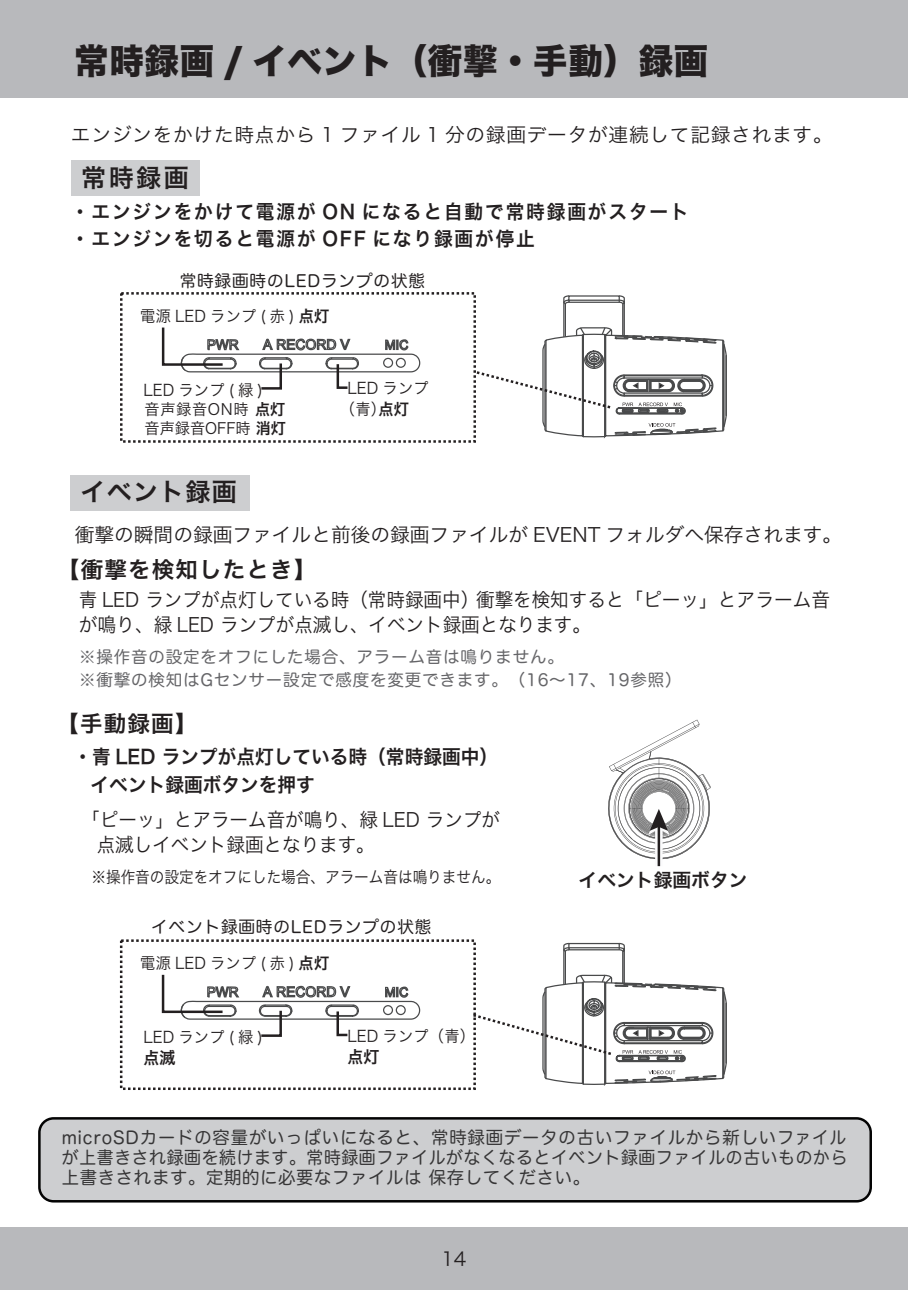
<style>
.page{position:relative;width:908px;height:1290px;background:#fff}
.page>*{position:absolute;margin:0;border:0;box-sizing:border-box;transform-origin:0 0}
.t1{font:35px "Hira Kaku Std W8";letter-spacing:.02em;color:#231f20}
.t2{font:25px "Hira Kaku Pro W6";letter-spacing:.05em;color:#231f20}
.t3{font:22.5px "Hira Kaku Pro W6";letter-spacing:.05em;color:#231f20}
.t4{font:19.5px/25px "Hira Kaku Pro W3";color:#231f20;scale:.95 1}
.t5{font:19.5px/27.5px "Hira Kaku Pro W6";letter-spacing:.1em;color:#231f20;scale:.96 1}
.t6{font:19.5px "Hira Kaku Pro W3";color:#231f20}
.t7{font:19.5px "Hira Kaku Pro W3";letter-spacing:.035em;color:#231f20}
.t8{font:19.5px/27.5px "Hira Kaku Pro W6";color:#231f20;scale:.96 1}
.t9{font:19px "Hira Kaku Pro W3";color:#231f20}
.t10{font:18.75px "Hira Kaku Pro W6";color:#231f20}
.t11{font:17.5px/20px "Hira Maru Pro W4";letter-spacing:.04em;color:#363536;text-align:justify}
.t12{font:16.75px "Hira Maru Pro W4";letter-spacing:.05em;color:#231f20}
.t13{font:16.75px "Hira Kaku Pro W6";color:#231f20;scale:.96 1}
.t14{font:16.5px/22.5px "Hira Maru Pro W4";letter-spacing:.05em;color:#656568}
.t15{font:16px "Hira Kaku Pro W3";letter-spacing:.015em;color:#231f20;scale:.96 1}
.t16{font:16px "Hira Kaku Pro W3";letter-spacing:-.005em;color:#231f20;scale:.91 1}
.t17{font:15.5px "Hira Kaku Pro W3";color:#231f20}
.t18{font:15.5px "Hira Kaku Pro W3";letter-spacing:.045em;color:#231f20}
.s1{font-family:"Hira Kaku Pro W6"}
</style>
<div class="page">
<div style="left:0;top:0;width:907px;height:98px;background:#b8b9bc"></div>
<div style="left:0;top:1227px;width:907px;height:63px;background:#b8b9bc"></div>
<div style="left:71px;top:160px;width:128px;height:35px;background:#cdced0"></div>
<div style="left:70px;top:475px;width:180px;height:36px;background:#cdced0"></div>
<div style="left:120px;top:292px;width:356px;height:151px;border:2px dashed #231f20"></div>
<svg style="left:473px;top:294px;width:254px;height:149px"></svg>
<svg style="left:161px;top:327px;width:260px;height:63px"></svg>
<hr style="left:657px;top:824px;width:2px;height:42px;background:#231f20">
<svg style="left:608px;top:720px;width:103px;height:141px"></svg>
<div style="left:120px;top:939px;width:355px;height:151px;border:2px dashed #231f20"></div>
<svg style="left:470px;top:942px;width:257px;height:148px"></svg>
<svg style="left:161px;top:974px;width:259px;height:63px"></svg>
<div style="left:39px;top:1118px;width:831px;height:83px;background:#cdced0;border-radius:14px"></div>
<div style="left:38px;top:1117px;width:833px;height:85px;border:2px solid #030303;border-radius:14px"></div>
<h1 class="t1" style="left:74px;top:42px;width:635px">常時録画 / イベント（衝撃・手動）録画</h1>
<p class="t7" style="left:71px;top:120px;width:763px">エンジンをかけた時点から 1 ファイル 1 分の録画データが連続して記録されます。</p>
<h2 class="t2" style="left:81px;top:156px;width:109px">常時録画</h2>
<p class="t5" style="left:71px;top:197px;width:645px">・エンジンをかけて電源が ON になると自動で常時録画がスタート・エンジンを切ると電源が OFF になり録画が停止</p>
<p class="t12" style="left:180px;top:267px;width:247px">常時録画時のLEDランプの状態</p>
<p class="t15" style="left:140px;top:304px;width:214px">電源 LED ランプ ( 赤 ) <span class="s1">点灯</span>　</p>
<p class="t15" style="left:143px;top:377px;width:126px">LED ランプ ( 緑 )</p>
<p class="t15" style="left:347px;top:376px;width:86px">LED ランプ</p>
<p class="t18" style="left:144px;top:397px;width:142px">音声録音ON時 <span class="s1">点灯</span></p>
<p class="t15" style="left:340px;top:396px;width:74px">（青）<span class="s1">点灯</span></p>
<p class="t17" style="left:144px;top:416px;width:143px">音声録音OFF時 <span class="s1">消灯</span></p>
<h2 class="t2" style="left:80px;top:471px;width:158px">イベント録画</h2>
<p class="t6" style="left:75px;top:519px;width:768px">衝撃の瞬間の録画ファイルと前後の録画ファイルが EVENT フォルダへ保存されます。</p>
<p class="t3" style="left:57px;top:550px;width:260px">【衝撃を検知したとき】</p>
<p class="t4" style="left:79px;top:586px;width:791px">青 LED ランプが点灯している時（常時録画中）衝撃を検知すると「ピーッ」とアラーム音が鳴り、緑 LED ランプが点滅し、イベント録画となります。</p>
<p class="t14" style="left:79px;top:645px;width:603px">※操作音の設定をオフにした場合、アラーム音は鳴りません。<br>※衝撃の検知はGセンサー設定で感度を変更できます。（16～17、19参照）</p>
<p class="t3" style="left:56px;top:705px;width:142px">【手動録画】</p>
<p class="t8" style="left:91px;top:743px;width:426px;text-indent:-17px">・青 LED ランプが点灯している時（常時録画中）イベント録画ボタンを押す</p>
<p class="t4" style="left:97px;top:806px;width:426px;text-indent:-15px">「ピーッ」とアラーム音が鳴り、緑 LED ランプが点滅しイベント録画となります。</p>
<p class="t16" style="left:91px;top:865px;width:450px">※操作音の設定をオフにした場合、アラーム音は鳴りません。</p>
<p class="t12" style="left:151px;top:913px;width:282px">イベント録画時のLEDランプの状態</p>
<p class="t15" style="left:140px;top:951px;width:214px">電源 LED ランプ ( 赤 ) <span class="s1">点灯</span>　</p>
<p class="t15" style="left:143px;top:1024px;width:126px">LED ランプ ( 緑 )</p>
<p class="t13" style="left:143px;top:1044px;width:35px">点滅</p>
<p class="t15" style="left:347px;top:1023px;width:134px">LED ランプ（青）</p>
<p class="t13" style="left:347px;top:1042px;width:35px">点灯</p>
<p class="t10" style="left:578px;top:864px;width:170px">イベント録画ボタン</p>
<p class="t11" style="left:62px;top:1127px;width:786px">microSDカードの容量がいっぱいになると、常時録画データの古いファイルから新しいファイルが上書きされ録画を続けます。常時録画ファイルがなくなるとイベント録画ファイルの古いものから上書きされます。定期的に必要なファイルは 保存してください。</p>
<p class="t9" style="left:441px;top:1244px;width:26px">14</p>
</div>
